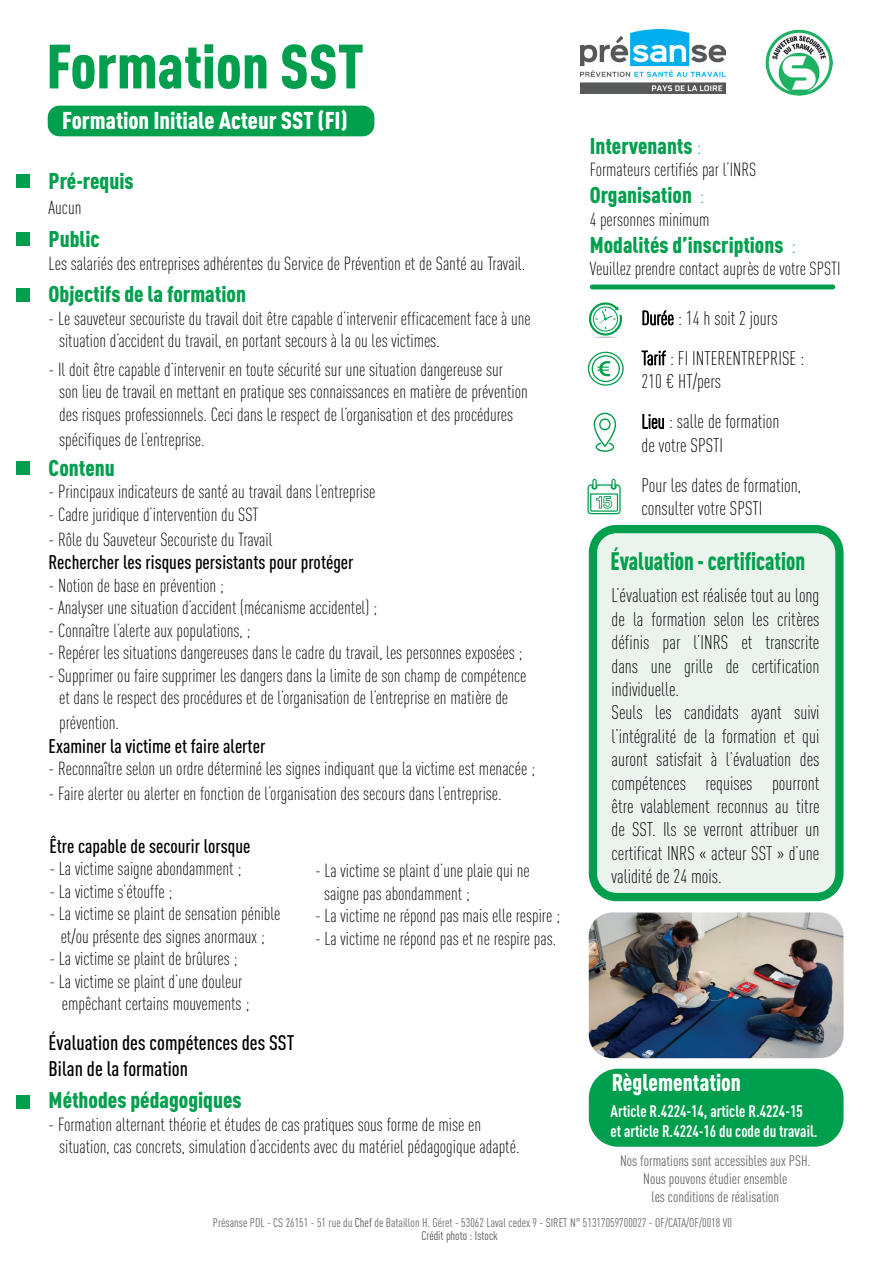
<style>
.page{position:relative;width:893px;height:1263px;background:#fff}
.page>*{position:absolute;margin:0;border:0;box-sizing:border-box;transform-origin:0 0}
.t1{font:900 61.5px "DIN Cond";color:#009f4d}
.t2{font:900 25.05px "DIN Cond";color:#009f4d;scale:.88 1}
.t3{font:900 24px "DIN Cond";color:#fff}
.t4{font:900 24px "DIN Cond";color:#fff;scale:.96 1}
.t5{font:900 22.5px "DIN Cond";color:#009f4d}
.t6{font:500 20.85px/25px "DIN Cond";color:#000001}
.t7{font:300 19.5px/23.4px "DIN Cond";color:#000001}
.t8{font:500 19.5px "DIN Cond";color:#000001}
.t9{font:300 18.75px/22.5px "DIN Cond";color:#000001}
.t10{font:700 16.5px/19.8px "DIN Cond";color:#fff}
.t11{font:15px/18px "DIN Cond";color:#6b676a;text-align:center}
.t12{font:12.45px/13.4px "DIN Cond";color:#6b676a}
.s1{font-weight:300;font-size:20.7px}
.s2{color:#000}
.s3{color:#524f51}
</style>
<div class="page">
<div style="left:48px;top:106px;width:326px;height:30px;background:#009f4d;border-radius:12px"></div>
<img style="left:581px;top:29px;width:144px;height:64px">
<img style="left:766px;top:29px;width:66px;height:66px">
<div style="left:16px;top:174px;width:14px;height:14px;background:#009f4d"></div>
<div style="left:16px;top:233px;width:14px;height:13px;background:#009f4d"></div>
<div style="left:16px;top:288px;width:14px;height:13px;background:#009f4d"></div>
<div style="left:16px;top:461px;width:14px;height:14px;background:#009f4d"></div>
<div style="left:16px;top:1095px;width:13px;height:14px;background:#009f4d"></div>
<div style="left:589px;top:1069px;width:254px;height:78px;background:#009f4d;border-radius:29px"></div>
<img style="left:589px;top:912px;width:255px;height:146px">
<div style="left:593px;top:529px;width:246px;height:368px;background:#eaf4ec;border-radius:23px"></div>
<div style="left:589px;top:525px;width:254px;height:376px;border:8px solid #009f4d;border-radius:23px"></div>
<svg style="left:588px;top:352px;width:36px;height:34px"></svg>
<svg style="left:594px;top:413px;width:22px;height:39px"></svg>
<svg style="left:587px;top:479px;width:34px;height:35px"></svg>
<svg style="left:589px;top:302px;width:33px;height:36px"></svg>
<div style="left:590px;top:284px;width:245px;height:5px;background:#009f4d;border-radius:2px"></div>
<h1 class="t1" style="left:46px;top:28px;width:319px">Formation SST</h1>
<p class="t3" style="left:62px;top:105px;width:287px">Formation Initiale Acteur SST (FI)</p>
<p class="t5" style="left:49px;top:167px;width:87px">Pré-requis</p>
<p class="t9" style="left:49px;top:196px;width:34px">Aucun</p>
<p class="t5" style="left:49px;top:225px;width:53px">Public</p>
<p class="t9" style="left:49px;top:252px;width:478px">Les salariés des entreprises adhérentes du Service de Prévention et de Santé au Travail.</p>
<p class="t5" style="left:49px;top:280px;width:199px">Objectifs de la formation</p>
<p class="t9" style="left:59px;top:307px;width:473px;text-indent:-10px">- Le sauveteur secouriste du travail doit être capable d’intervenir efficacement face à une situation d’accident du travail, en portant secours à la ou les victimes.</p>
<p class="t9" style="left:59px;top:358px;width:470px;text-indent:-10px">- Il doit être capable d’intervenir en toute sécurité sur une situation dangereuse sur<br>son lieu de travail en mettant en pratique ses connaissances en matière de prévention des risques professionnels. Ceci dans le respect de l’organisation et des procédures</p>
<p class="t9" style="left:59px;top:428px;width:147px">spécifiques de l’entreprise.</p>
<p class="t5" style="left:49px;top:454px;width:68px">Contenu</p>
<p class="t9" style="left:49px;top:481px;width:328px">- Principaux indicateurs de santé au travail dans l’entreprise</p>
<p class="t9" style="left:49px;top:503px;width:211px">- Cadre juridique d’intervention du SST</p>
<p class="t9" style="left:49px;top:528px;width:225px">- Rôle du Sauveteur Secouriste du Travail</p>
<p class="t8" style="left:49px;top:551px;width:306px">Rechercher les risques persistants pour protéger</p>
<p class="t9" style="left:49px;top:574px;width:177px">- Notion de base en prévention ;</p>
<p class="t9" style="left:49px;top:596px;width:330px">- Analyser une situation d’accident (mécanisme accidentel) ;</p>
<p class="t9" style="left:49px;top:619px;width:203px">- Connaître l’alerte aux populations, ;</p>
<p class="t9" style="left:49px;top:641px;width:476px">- Repérer les situations dangereuses dans le cadre du travail, les personnes exposées ;</p>
<p class="t9" style="left:49px;top:664px;width:479px;text-align:center">- Supprimer ou faire supprimer les dangers dans la limite de son champ de compétence et dans le respect des procédures et de l’organisation de l’entreprise en matière de</p>
<p class="t9" style="left:59px;top:711px;width:61px">prévention.</p>
<p class="t8" style="left:49px;top:734px;width:218px">Examiner la victime et faire alerter</p>
<p class="t9" style="left:49px;top:757px;width:488px">- Reconnaître selon un ordre déterminé les signes indiquant que la victime est menacée ;</p>
<p class="t9" style="left:49px;top:782px;width:455px">- Faire alerter ou alerter en fonction de l’organisation des secours dans l’entreprise.</p>
<p class="t8" style="left:49px;top:834px;width:203px">Être capable de secourir lorsque</p>
<p class="t9" style="left:49px;top:857px;width:194px">- La victime saigne abondamment ;</p>
<p class="t9" style="left:49px;top:880px;width:125px">- La victime s’étouffe ;</p>
<p class="t9" style="left:49px;top:902px;width:233px;text-align:center">- La victime se plaint de sensation pénible et/ou présente des signes anormaux ;</p>
<p class="t9" style="left:49px;top:947px;width:190px">- La victime se plaint de brûlures ;</p>
<p class="t9" style="left:62px;top:970px;width:189px;text-indent:-13px">- La victime se plaint d’une douleur empêchant certains mouvements ;</p>
<p class="t9" style="left:324px;top:859px;width:207px;text-indent:-9px">- La victime se plaint d’une plaie qui ne saigne pas abondamment ;</p>
<p class="t9" style="left:315px;top:904px;width:246px">- La victime ne répond pas mais elle respire ;</p>
<p class="t9" style="left:315px;top:927px;width:243px">- La victime ne répond pas et ne respire pas.</p>
<p class="t6" style="left:49px;top:1030px;width:247px">Évaluation des compétences des SST<br>Bilan de la formation</p>
<p class="t5" style="left:49px;top:1086px;width:195px">Méthodes pédagogiques</p>
<p class="t9" style="left:59px;top:1113px;width:462px;text-indent:-10px">- Formation alternant théorie et études de cas pratiques sous forme de mise en situation, cas concrets, simulation d’accidents avec du matériel pédagogique adapté.</p>
<p class="t5" style="left:590px;top:132px;width:113px">Intervenants <span class="s1">:</span></p>
<p class="t9" style="left:590px;top:158px;width:168px">Formateurs certifiés par l’INRS</p>
<p class="t5" style="left:590px;top:181px;width:116px">Organisation <span class="s1">:</span></p>
<p class="t9" style="left:590px;top:208px;width:121px">4 personnes minimum</p>
<p class="t5" style="left:590px;top:231px;width:208px">Modalités d’inscriptions <span class="s1">:</span></p>
<p class="t9" style="left:590px;top:257px;width:252px">Veuillez prendre contact auprès de votre SPSTI</p>
<p class="t7" style="left:642px;top:298px;width:164px;line-height:40px"><span class="s2">Durée</span> : 14 h soit 2 jours<br><span class="s2">Tarif</span> : FI INTERENTREPRISE :</p>
<p class="t7" style="left:642px;top:361px;width:139px;line-height:40px">210 € HT/pers<br><span class="s2">Lieu</span> : salle de formation</p>
<p class="t7" style="left:642px;top:425px;width:161px;line-height:40px">de votre SPSTI<br>Pour les dates de formation,</p>
<p class="t7" style="left:642px;top:497px;width:122px">consulter votre SPSTI</p>
<h2 class="t2" style="left:611px;top:545px;width:223px">Évaluation - certification</h2>
<p class="t7" style="left:611px;top:584px;width:209px">L’évaluation est réalisée tout au long de la formation selon les critères définis par l’INRS et transcrite dans une grille de certification individuelle.<br>Seuls les candidats ayant suivi l’intégralité de la formation et qui auront satisfait à l’évaluation des compétences requises pourront être valablement reconnus au titre de SST. Ils se verront attribuer un certificat INRS « acteur SST » d’une validité de 24 mois.</p>
<p class="t4" style="left:612px;top:1067px;width:136px">Règlementation</p>
<p class="t10" style="left:611px;top:1101px;width:209px">Article R.4224-14, article R.4224-15<br>et article R.4224-16 du code du travail.</p>
<p class="t11" style="left:620px;top:1151px;width:192px">Nos formations sont accessibles aux PSH.<br>Nous pouvons étudier ensemble<br>les conditions de réalisation</p>
<p class="t12" style="left:421px;top:1216px;width:312px;text-indent:-208px">Présanse PDL - CS 26151 - 51 rue du <span class="s3">Chef</span> de Bataillon H. Géret - 53062 Laval cedex 9 - SIRET N° 51317059700027 - OF/CATA/OF/0018 V0<br><span class="s3">Crédit photo : Istock</span></p>
</div>
